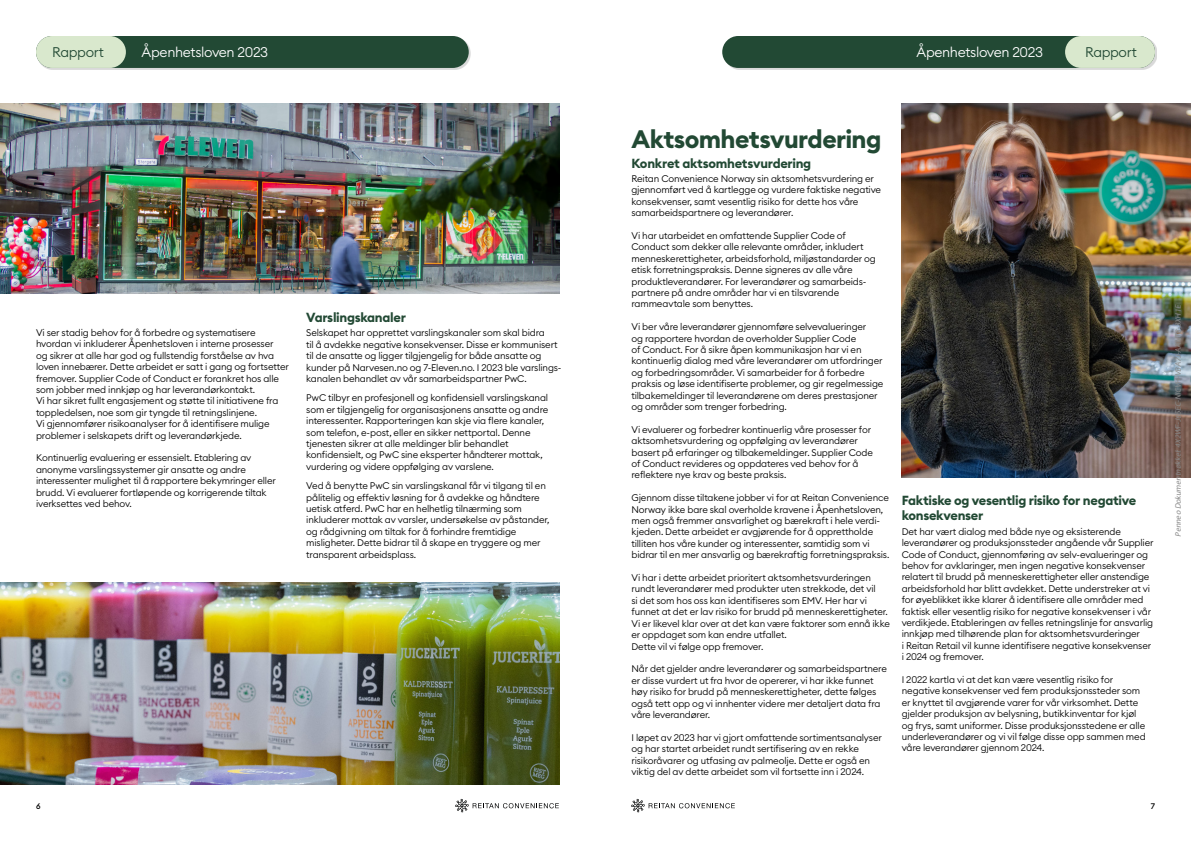
<style>
.page{position:relative;width:1191px;height:842px;background:#fff}
.page>*{position:absolute;margin:0;border:0;box-sizing:border-box;transform-origin:0 0}
.t1{font:700 25px "Euclid Circular B";letter-spacing:-.025em;color:#224934}
.t2{font:300 13.8px "Euclid Circular B";letter-spacing:-.025em;color:#fff}
.t3{font:300 13.8px "Euclid Circular B";letter-spacing:-.025em;color:#224934}
.t4{font:700 13px/15.6px "Euclid Circular B";letter-spacing:-.02em;color:#224934}
.t5{font:300 9.5px/11.4px "Euclid Circular B";letter-spacing:-.015em;color:#000}
.t6{font:italic 8px "Myriad Pro";color:#888}
.t7{font:500 8px "Euclid Circular B";color:#000}
</style>
<div class="page">
<div style="left:724px;top:37px;width:432px;height:32px;background:#000;opacity:.15"></div>
<div style="left:722px;top:36px;width:433px;height:32px;background:#224934;border-radius:16px"></div>
<div style="left:1065px;top:36px;width:90px;height:32px;background:#d9e8cd;border-radius:16px"></div>
<div style="left:38px;top:37px;width:433px;height:32px;background:#000;opacity:.15"></div>
<div style="left:36px;top:36px;width:433px;height:32px;background:#224934;border-radius:16px"></div>
<div style="left:36px;top:36px;width:90px;height:32px;background:#d9e8cd;border-radius:16px"></div>
<img style="left:0;top:582px;width:559px;height:202px">
<img style="left:0;top:104px;width:559px;height:190px">
<img style="left:901px;top:104px;width:290px;height:373px">
<svg style="left:455px;top:799px;width:104px;height:13px"></svg>
<svg style="left:631px;top:799px;width:104px;height:13px"></svg>
<h2 class="t3" style="left:52px;top:43px;width:53px">Rapport</h2>
<h2 class="t2" style="left:142px;top:43px;width:128px">Åpenhetsloven 2023</h2>
<h2 class="t2" style="left:916px;top:43px;width:128px">Åpenhetsloven 2023</h2>
<h2 class="t3" style="left:1085px;top:43px;width:53px">Rapport</h2>
<p class="t5" style="left:36px;top:327px;width:254px">Vi ser stadig behov for å forbedre og systematisere hvordan vi inkluderer Åpenhetsloven i interne prosesser<br>og sikrer at alle har god og fullstendig forståelse av hva loven innebærer. Dette arbeidet er satt i gang og fortsetter fremover. Supplier Code of Conduct er forankret hos alle som jobber med innkjøp og har leverandørkontakt.<br>Vi har sikret fullt engasjement og støtte til initiativene fra toppledelsen, noe som gir tyngde til retningslinjene.<br>Vi gjennomfører risikoanalyser for å identifisere mulige problemer i selskapets drift og leverandørkjede.</p>
<p class="t5" style="left:36px;top:452px;width:241px">Kontinuerlig evaluering er essensielt. Etablering av anonyme varslingssystemer gir ansatte og andre interessenter mulighet til å rapportere bekymringer eller brudd. Vi evaluerer fortløpende og korrigerende tiltak iverksettes ved behov.</p>
<h3 class="t4" style="left:306px;top:310px;width:101px">Varslingskanaler</h3>
<p class="t5" style="left:306px;top:327px;width:257px">Selskapet har opprettet varslingskanaler som skal bidra<br>til å avdekke negative konsekvenser. Disse er kommunisert til de ansatte og ligger tilgjengelig for både ansatte og kunder på Narvesen.no og 7-Eleven.no. I 2023 ble varslings&shy;kanalen behandlet av vår samarbeidspartner PwC.</p>
<p class="t5" style="left:306px;top:392px;width:244px">PwC tilbyr en profesjonell og konfidensiell varslingskanal som er tilgjengelig for organisasjonens ansatte og andre interessenter. Rapporteringen kan skje via flere kanaler, som telefon, e-post, eller en sikker nettportal. Denne tjenesten sikrer at alle meldinger blir behandlet konfidensielt, og PwC sine eksperter håndterer mottak, vurdering og videre oppfølging av varslene.</p>
<p class="t5" style="left:306px;top:480px;width:245px">Ved å benytte PwC sin varslingskanal får vi tilgang til en pålitelig og effektiv løsning for å avdekke og håndtere uetisk atferd. PwC har en helhetlig tilnærming som inkluderer mottak av varsler, undersøkelse av påstander, og rådgivning om tiltak for å forhindre fremtidige misligheter. Dette bidrar til å skape en tryggere og mer transparent arbeidsplass.</p>
<h1 class="t1" style="left:631px;top:128px;width:251px">Aktsomhetsvurdering</h1>
<h3 class="t4" style="left:631px;top:156px;width:181px">Konkret aktsomhetsvurdering</h3>
<p class="t5" style="left:631px;top:173px;width:251px">Reitan Convenience Norway sin aktsomhetsvurdering er gjennomført ved å kartlegge og vurdere faktiske negative konsekvenser, samt vesentlig risiko for dette hos våre samarbeidspartnere og leverandører.</p>
<p class="t5" style="left:631px;top:230px;width:246px">Vi har utarbeidet en omfattende Supplier Code of Conduct som dekker alle relevante områder, inkludert menneskerettigheter, arbeidsforhold, miljøstandarder og etisk forretningspraksis. Denne signeres av alle våre produktleverandører. For leverandører og samarbeids&shy;partnere på andre områder har vi en tilsvarende rammeavtale som benyttes.</p>
<p class="t5" style="left:631px;top:321px;width:253px">Vi ber våre leverandører gjennomføre selvevalueringer<br>og rapportere hvordan de overholder Supplier Code<br>of Conduct. For å sikre åpen kommunikasjon har vi en kontinuerlig dialog med våre leverandører om utfordringer og forbedringsområder. Vi samarbeider for å forbedre praksis og løse identifiserte problemer, og gir regelmessige tilbakemeldinger til leverandørene om deres prestasjoner og områder som trenger forbedring.</p>
<p class="t5" style="left:631px;top:423px;width:243px">Vi evaluerer og forbedrer kontinuerlig våre prosesser for aktsomhetsvurdering og oppfølging av leverandører basert på erfaringer og tilbakemeldinger. Supplier Code of Conduct revideres og oppdateres ved behov for å reflektere nye krav og beste praksis.</p>
<p class="t5" style="left:631px;top:492px;width:259px">Gjennom disse tiltakene jobber vi for at Reitan Convenience Norway ikke bare skal overholde kravene i Åpenhetsloven, men også fremmer ansvarlighet og bærekraft i hele verdi&shy;kjeden. Dette arbeidet er avgjørende for å opprettholde tilliten hos våre kunder og interessenter, samtidig som vi bidrar til en mer ansvarlig og bærekraftig forretningspraksis.</p>
<p class="t5" style="left:631px;top:572px;width:260px">Vi har i dette arbeidet prioritert aktsomhetsvurderingen rundt leverandører med produkter uten strekkode, det vil<br>si det som hos oss kan identifiseres som EMV. Her har vi funnet at det er lav risiko for brudd på menneskerettigheter.<br>Vi er likevel klar over at det kan være faktorer som ennå ikke er oppdaget som kan endre utfallet.<br>Dette vil vi følge opp fremover.</p>
<p class="t5" style="left:631px;top:663px;width:257px">Når det gjelder andre leverandører og samarbeidspartnere er disse vurdert ut fra hvor de opererer, vi har ikke funnet høy risiko for brudd på menneskerettigheter, dette følges også tett opp og vi innhenter videre mer detaljert data fra våre leverandører.</p>
<p class="t5" style="left:631px;top:731px;width:252px">I løpet av 2023 har vi gjort omfattende sortimentsanalyser og har startet arbeidet rundt sertifisering av en rekke risikoråvarer og utfasing av palmeolje. Dette er også en viktig del av dette arbeidet som vil fortsette inn i 2024.</p>
<h3 class="t4" style="left:901px;top:493px;width:236px">Faktiske og vesentlig risiko for negative konsekvenser</h3>
<p class="t5" style="left:901px;top:525px;width:253px">Det har vært dialog med både nye og eksisterende leverandører og produksjonssteder angående vår Supplier Code of Conduct, gjennomføring av selv-evalueringer og behov for avklaringer, men ingen negative konsekvenser relatert til brudd på menneskerettigheter eller anstendige arbeidsforhold har blitt avdekket. Dette understreker at vi for øyeblikket ikke klarer å identifisere alle områder med faktisk eller vesentlig risiko for negative konsekvenser i vår verdikjede. Etableringen av felles retningslinje for ansvarlig innkjøp med tilhørende plan for aktsomhetsvurderinger<br>i Reitan Retail vil kunne identifisere negative konsekvenser i 2024 og fremover.</p>
<p class="t5" style="left:901px;top:674px;width:245px">I 2022 kartla vi at det kan være vesentlig risiko for negative konsekvenser ved fem produksjonssteder som er knyttet til avgjørende varer for vår virksomhet. Dette gjelder produksjon av belysning, butikkinventar for kjøl og frys, samt uniformer. Disse produksjonsstedene er alle underleverandører og vi vil følge disse opp sammen med våre leverandører gjennom 2024.</p>
<p class="t7" style="left:36px;top:802px;width:6px">6</p>
<p class="t7" style="left:1150px;top:802px;width:6px">7</p>
<p class="t6" style="left:1175px;top:537px;width:234px;rotate:-90deg">Penneo Dokumentnøkkel:4X2WF-J65EC-NICVH-VBA7J-AANT8-3XH1E</p>
</div>
